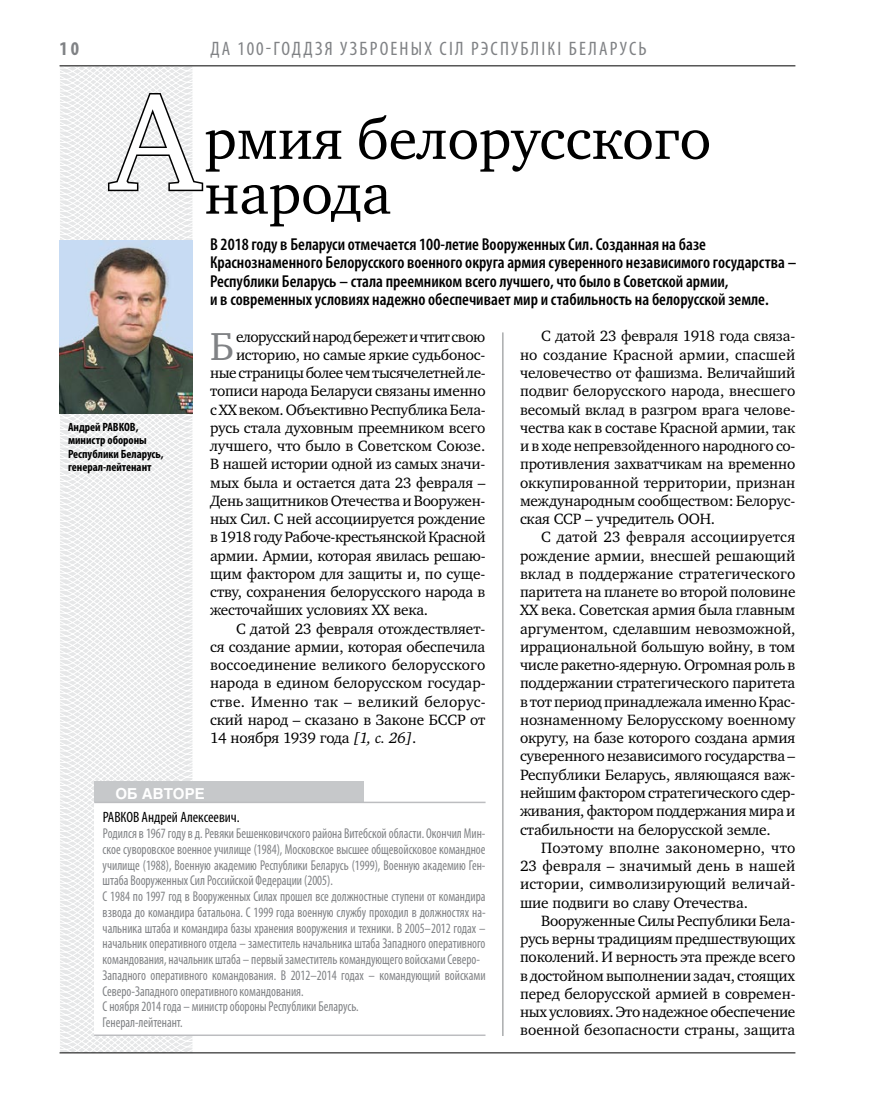
<style>
.page{position:relative;width:872px;height:1106px;background:#fff}
.page>*{position:absolute;margin:0;border:0;box-sizing:border-box;transform-origin:0 0}
.t1{font:140.1px "Charter C";color:#fff}
.t2{font:58.5px/54.8px "Charter C";color:#000}
.t3{font:40.05px "Charter C";color:#808285}
.t4{font:condensed 19.5px "Myriad Pro";letter-spacing:.11em;color:#808285}
.t5{font:700 condensed 19.5px "Myriad Pro";color:#808285}
.t6{font:600 condensed 17.25px/18.3px "Myriad Pro";color:#000}
.t7{font:15.3px/18.3px "Charter C";letter-spacing:-.01em;color:#000;text-align:justify}
.t8{font:15.3px "Charter C";letter-spacing:-.03em;color:#000}
.t9{font:15.3px "Charter C";letter-spacing:-.035em;color:#000}
.t10{font:15.3px "Charter C";letter-spacing:.015em;color:#000}
.t11{font:condensed 15px "Myriad Pro";color:#000}
.t12{font:700 15px "Helios";color:#fff}
.t13{font:condensed 14.25px/15.8px "Myriad Pro";color:#808285;scale:.9 1}
.t14{font:700 condensed 12px/13.5px "Myriad Pro";color:#000}
.s1{font-style:italic}
</style>
<div class="page">
<svg style="left:59px;top:65px;width:192px;height:989px"></svg>
<hr style="left:60px;top:1052px;width:735px;height:1px;background:#000">
<hr style="left:60px;top:65px;width:735px;height:1px;background:#000">
<hr style="left:502px;top:332px;width:1px;height:704px;background:#808285">
<svg style="left:106px;top:91px;width:99px;height:102px"></svg>
<div style="left:94px;top:781px;width:270px;height:23px;background:#c6c8ca"></div>
<div style="left:94px;top:802px;width:391px;height:233px;background:#fff"></div>
<hr style="left:94px;top:1034px;width:391px;height:2px;background:#bcbdc0">
<hr style="left:94px;top:801px;width:391px;height:2px;background:#bcbdc0">
<img style="left:60px;top:241px;width:133px;height:172px">
<p class="t5" style="left:60px;top:37px;width:21px">10</p>
<p class="t4" style="left:210px;top:37px;width:438px">да 100-годдзя узброеных сіл Рэспублікі Беларусь</p>
<h1 class="t1" style="left:111px;top:65px;width:91px">А</h1>
<h2 class="t2" style="left:204px;top:112px;width:508px">рмия белорусского народа</h2>
<p class="t6" style="left:210px;top:235px;width:588px">В 2018 году в Беларуси отмечается 100-летие Вооруженных Сил. Созданная на базе Краснознаменного Белорусского военного округа армия суверенного независимого государства – Республики Беларусь – стала преемником всего лучшего, что было в Советской армии,<br>и в современных условиях надежно обеспечивает мир и стабильность на белорусской земле.</p>
<p class="t14" style="left:68px;top:420px;width:97px">Андрей РАВКОВ, министр обороны<br>Республики Беларусь, генерал-лейтенант</p>
<h3 class="t3" style="left:210px;top:324px;width:26px">Б</h3>
<p class="t9" style="left:236px;top:328px;width:251px">елорусский народ бережет и чтит свою</p>
<p class="t7" style="left:236px;top:345px;width:251px">историю, но самые яркие судьбонос-</p>
<p class="t8" style="left:210px;top:364px;width:277px">ные страницы более чем тысячелетней ле-</p>
<p class="t7" style="left:210px;top:382px;width:277px">тописи народа Беларуси связаны именно</p>
<p class="t7" style="left:210px;top:400px;width:277px">с ХХ веком. Объективно Республика Бела-</p>
<p class="t7" style="left:210px;top:418px;width:277px">русь стала духовным преемником всего</p>
<p class="t7" style="left:210px;top:437px;width:277px">лучшего, что было в Советском Союзе.</p>
<p class="t7" style="left:210px;top:455px;width:277px">В нашей истории одной из самых значи-</p>
<p class="t7" style="left:210px;top:473px;width:277px">мых была и остается дата 23 февраля –</p>
<p class="t7" style="left:210px;top:491px;width:277px">День защитников Отечества и Вооружен-</p>
<p class="t7" style="left:210px;top:510px;width:277px">ных Сил. С ней ассоциируется рождение</p>
<p class="t7" style="left:210px;top:528px;width:277px">в 1918 году Рабоче-крестьянской Красной</p>
<p class="t7" style="left:210px;top:546px;width:277px">армии. Армии, которая явилась решаю-</p>
<p class="t7" style="left:210px;top:564px;width:277px">щим фактором для защиты и, по суще-</p>
<p class="t7" style="left:210px;top:583px;width:277px">ству, сохранения белорусского народа в</p>
<p class="t7" style="left:210px;top:601px;width:220px">жесточайших условиях ХХ века.</p>
<p class="t7" style="left:236px;top:619px;width:251px">С датой 23 февраля отождествляет-</p>
<p class="t7" style="left:210px;top:638px;width:277px">ся создание армии, которая обеспечила</p>
<p class="t7" style="left:210px;top:656px;width:277px">воссоединение великого белорусского</p>
<p class="t7" style="left:210px;top:674px;width:277px">народа в едином белорусском государ-</p>
<p class="t10" style="left:210px;top:693px;width:277px">стве. Именно так – великий белорус-</p>
<p class="t7" style="left:210px;top:711px;width:277px">ский народ – сказано в Законе БССР от</p>
<p class="t7" style="left:210px;top:729px;width:208px">14 ноября 1939 года <span class="s1">[1, с. 26]</span>.</p>
<p class="t12" style="left:115px;top:785px;width:91px">Об авторе</p>
<p class="t11" style="left:103px;top:808px;width:139px">РАВКОВ Андрей Алексеевич.</p>
<p class="t13" style="left:103px;top:825px;width:427px">Pодился в 1967 году в д. Ревяки Бешенковичского района Витебской области. Окончил Мин&shy;ское суворовское военное училище (1984), Московское высшее общевойсковое командное училище (1988), Военную академию Республики Беларусь (1999), Военную академию Ген&shy;штаба Вооруженных Сил Российской Федерации (2005).<br>С 1984 по 1997 год в Вооруженных Силах прошел все должностные ступени от командира взвода до командира батальона. С 1999 года военную службу проходил в должностях на&shy;чальника штаба и командира базы хранения вооружения и техники. В 2005–2012 годах – начальник оперативного отдела – заместитель начальника штаба Западного оперативного командования, начальник штаба – первый заместитель командующего войсками Северо-Западного оперативного командования. В 2012–2014 годах – командующий войсками Северо-Западного оперативного командования.<br>С ноября 2014 года – министр обороны Республики Беларусь.<br>Генерал-лейтенант.</p>
<p class="t7" style="left:520px;top:327px;width:277px;text-indent:21px">С датой 23 февраля 1918 года связа&shy;но создание Красной армии, спасшей человечество от фашизма. Величайший подвиг белорусского народа, внесшего весомый вклад в разгром врага челове&shy;чества как в составе Красной армии, так и в ходе непревзойденного народного со&shy;противления захватчикам на временно оккупированной территории, признан международным сообществом: Белорус&shy;ская ССР – учредитель ООН.</p>
<p class="t7" style="left:520px;top:528px;width:277px;text-indent:21px">С датой 23 февраля ассоциируется рождение армии, внесшей решающий вклад в поддержание стратегического паритета на планете во второй половине ХХ века. Советская армия была главным аргументом, сделавшим невозможной, иррациональной большую войну, в том числе ракетно-ядерную. Огромная роль в поддержании стратегического паритета в тот период принадлежала именно Крас&shy;нознаменному Белорусскому военному округу, на базе которого создана армия суверенного независимого государства – Республики Беларусь, являющаяся важ&shy;нейшим фактором стратегического сдер&shy;живания, фактором поддержания мира и стабильности на белорусской земле.</p>
<p class="t7" style="left:520px;top:838px;width:277px;text-indent:21px">Поэтому вполне закономерно, что 23 февраля – значимый день в нашей истории, символизирующий величай&shy;шие подвиги во славу Отечества.</p>
<p class="t7" style="left:520px;top:911px;width:277px;text-indent:21px">Вооруженные Силы Республики Бела&shy;русь верны традициям предшествующих поколений. И верность эта прежде всего в достойном выполнении задач, стоящих перед белорусской армией в современ&shy;ных условиях. Это надежное обеспечение военной безопасности страны, защита</p>
</div>
